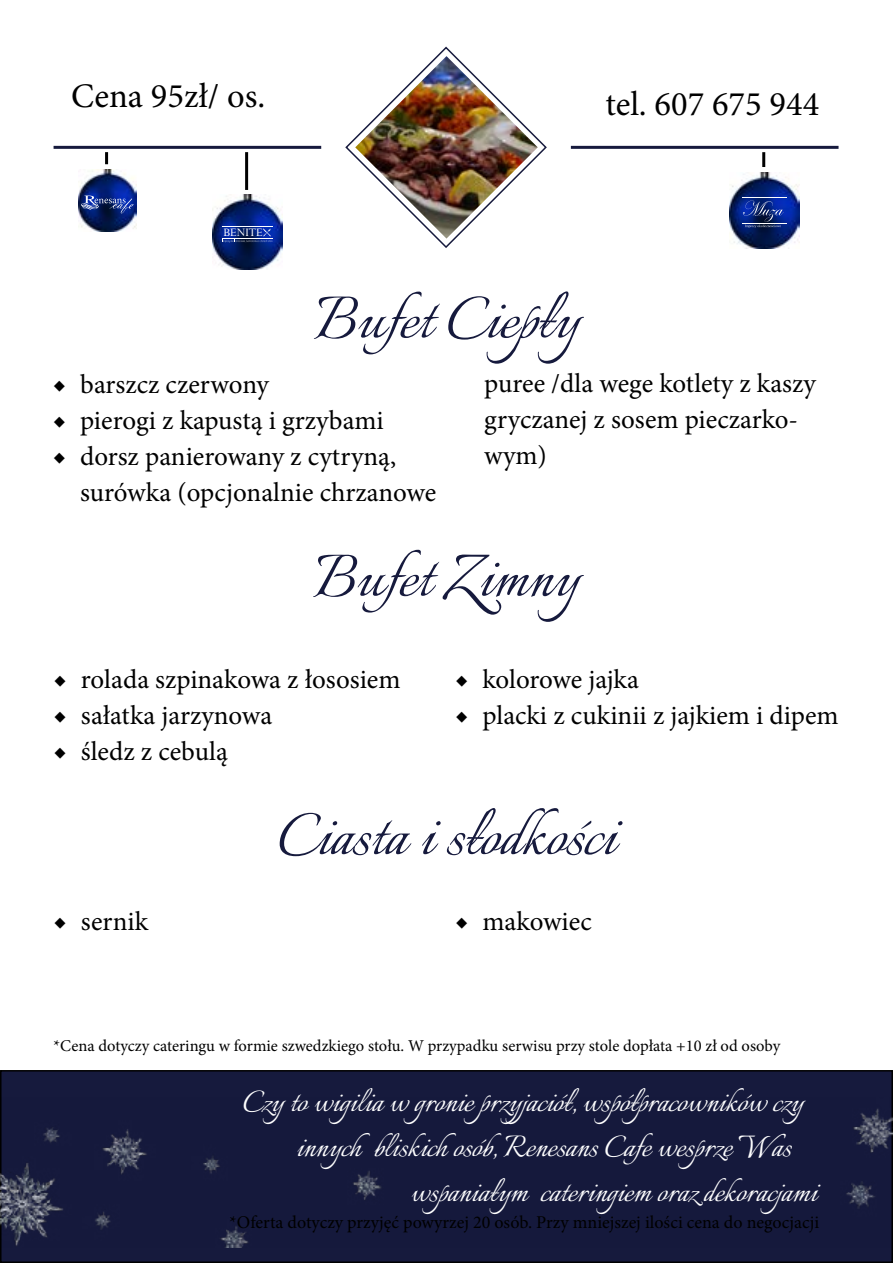
<style>
.page{position:relative;width:893px;height:1263px;background:#fff}
.page>*{position:absolute;margin:0;border:0;box-sizing:border-box;transform-origin:0 0}
.t1{font:75px "Italianno";color:#161a3d}
.t2{font:37.5px "Italianno";color:#fff}
.t3{font:34.5px "Minion Pro";color:#000}
.t4{font:27px/36px "Minion Pro";color:#000}
.t5{font:18px "Minion Pro";color:#000}
.t6{font:16.5px "Minion Pro";color:#000}
.t7{font:12.75px "Perpetua";color:#fff}
</style>
<div class="page">
<div style="left:1px;top:1071px;width:891px;height:191px;background:#161a3d"></div>
<div style="left:0;top:1070px;width:893px;height:193px;border:2px solid #000"></div>
<img style="left:0;top:1097px;width:892px;height:150px">
<img style="left:213px;top:194px;width:69px;height:75px">
<img style="left:222px;top:227px;width:50px;height:1px">
<svg style="left:223px;top:228px;width:49px;height:15px"></svg>
<img style="left:729px;top:173px;width:70px;height:75px">
<svg style="left:743px;top:200px;width:41px;height:28px"></svg>
<img style="left:78px;top:170px;width:58px;height:62px">
<svg style="left:81px;top:196px;width:52px;height:17px"></svg>
<svg style="left:345px;top:46px;width:202px;height:202px"></svg>
<hr style="left:54px;top:146px;width:267px;height:3px;background:#161a3d">
<hr style="left:571px;top:146px;width:267px;height:3px;background:#161a3d">
<svg style="left:105px;top:152px;width:3px;height:12px"></svg>
<hr style="left:245px;top:152px;width:3px;height:38px;background:#000">
<hr style="left:762px;top:152px;width:3px;height:15px;background:#000">
<img style="left:355px;top:56px;width:183px;height:183px">
<p class="t3" style="left:71px;top:73px;width:196px">Cena 95zł/ os.</p>
<p class="t7" style="left:223px;top:224px;width:41px">BENITE</p>
<p class="t3" style="left:605px;top:81px;width:215px">tel. 607 675 944</p>
<h1 class="t1" style="left:314px;top:277px;width:267px">Bufet Ciepły</h1>
<p class="t4" style="left:53px;top:366px;width:217px">◆ barszcz czerwony</p>
<p class="t4" style="left:53px;top:402px;width:332px">◆ pierogi z kapustą i grzybami</p>
<p class="t4" style="left:80px;top:438px;width:357px;text-indent:-27px">◆ dorsz panierowany z cytryną, surówka (opcjonalnie chrzanowe</p>
<p class="t4" style="left:484px;top:365px;width:333px">puree /dla wege kotlety z kaszy gryczanej z sosem pieczarko&shy;wym)</p>
<h1 class="t1" style="left:313px;top:536px;width:267px">Bufet Zimny</h1>
<p class="t4" style="left:54px;top:662px;width:348px">◆ rolada szpinakowa z łososiem</p>
<p class="t4" style="left:54px;top:698px;width:220px">◆ sałatka jarzynowa</p>
<p class="t4" style="left:54px;top:734px;width:175px">◆ śledz z cebulą</p>
<p class="t4" style="left:455px;top:662px;width:185px">◆ kolorowe jajka</p>
<p class="t4" style="left:455px;top:698px;width:385px">◆ placki z cukinii z jajkiem i dipem</p>
<p class="t4" style="left:54px;top:903px;width:96px">◆ sernik</p>
<h1 class="t1" style="left:277px;top:794px;width:341px">Ciasta i słodkości</h1>
<p class="t4" style="left:455px;top:903px;width:138px">◆ makowiec</p>
<p class="t6" style="left:54px;top:1035px;width:728px">*Cena dotyczy cateringu w formie szwedzkiego stołu. W przypadku serwisu przy stole dopłata +10 zł od osoby</p>
<h2 class="t2" style="left:242px;top:1081px;width:563px">Czy to wigilia w gronie przyjaciół, współpracowników czy</h2>
<h2 class="t2" style="left:296px;top:1126px;width:497px">innych bliskich osób, Renesans Cafe wesprze Was</h2>
<h2 class="t2" style="left:411px;top:1171px;width:408px">wspaniałym cateringiem oraz dekoracjami</h2>
<p class="t5" style="left:230px;top:1210px;width:591px">*Oferta dotyczy przyjęć powyrzej 20 osób. Przy mniejszej ilości cena do negocjacji</p>
</div>
